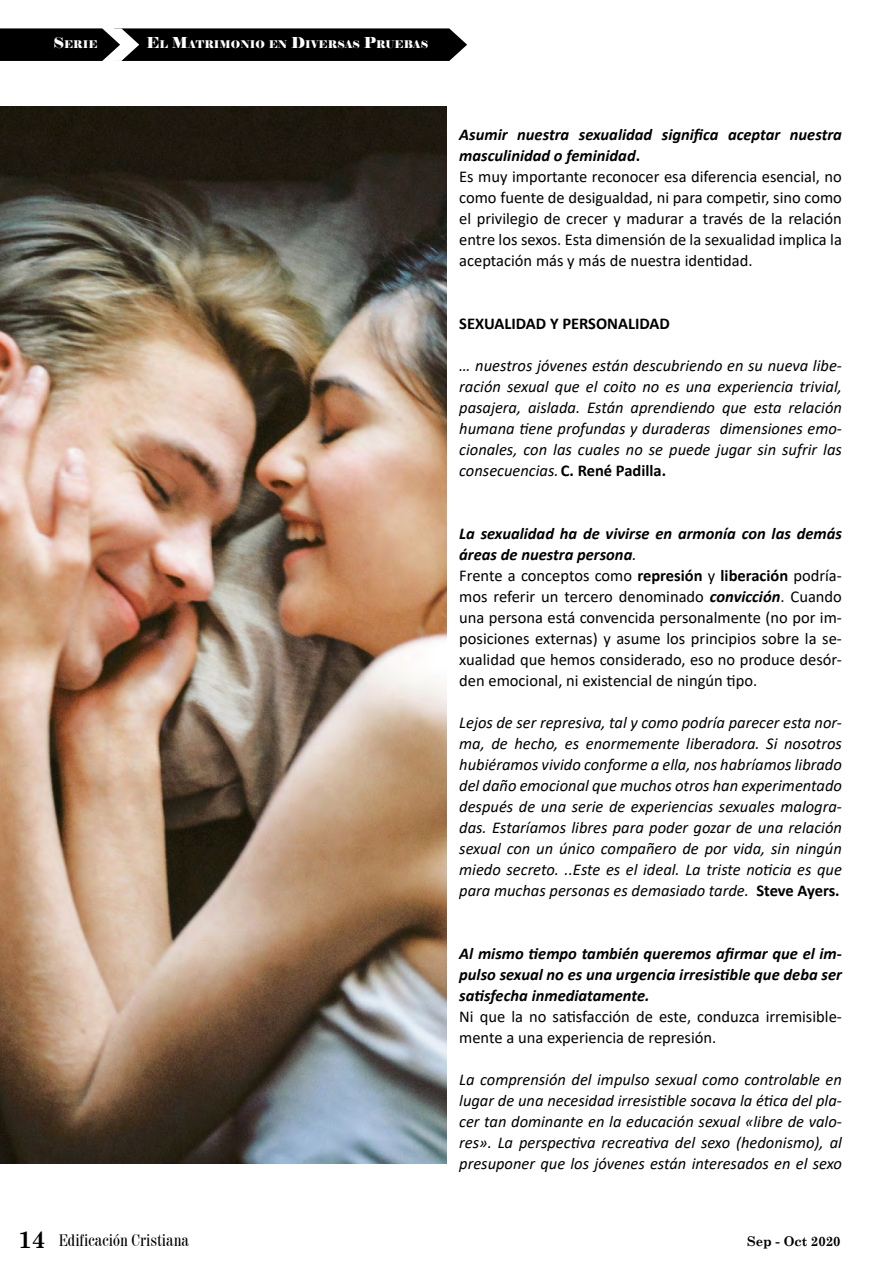
<style>
.page{position:relative;width:893px;height:1263px;background:#fff}
.page>*{position:absolute;margin:0;border:0;box-sizing:border-box;transform-origin:0 0}
.t1{font:italic 16.5px/21px "Calibri";color:#000;text-align:justify}
.t2{font:16.5px/21px "Calibri";color:#000}
.t3{font:italic 700 16.5px/21px "Calibri";color:#000;text-align:justify}
.t4{font:700 16.5px "Calibri";color:#000}
.t5{font:condensed 16.5px "Century 725 BT";color:#000}
.t6{font:700 13.5px "Century Schoolbook";color:#000;scale:.96 1}
.t7{font:10.5px "Elephant";color:#fff}
.s1{font-size:15px}
.s2{font-weight:700;font-style:italic}
.s3{font-weight:700}
.s4{font-weight:700;font-style:normal}
.s5{font-style:italic}
.s6{font-family:"Century Schoolbook";font-weight:700;font-stretch:normal;font-size:24px}
</style>
<div class="page">
<img style="left:0;top:106px;width:446px;height:1057px">
<svg style="left:0;top:28px;width:467px;height:33px;background:#121212"></svg>
<p class="t7" style="left:53px;top:38px;width:46px"><span class="s1">S</span>ERIE</p>
<p class="t7" style="left:146px;top:38px;width:282px"><span class="s1">E</span>L <span class="s1">M</span>ATRIMONIO EN <span class="s1">D</span>IVERSAS <span class="s1">P</span>RUEBAS</p>
<p class="t2" style="left:459px;top:123px;width:384px"><span class="s2">Asumir nuestra sexualidad significa aceptar nuestra masculinidad o feminidad</span><span class="s3">.<br></span>Es muy importante reconocer esa diferencia esencial, no como fuente de desigualdad, ni para competir, sino como el privilegio de crecer y madurar a través de la relación entre los sexos. Esta dimensión de la sexualidad implica la aceptación más y más de nuestra identidad.</p>
<p class="t4" style="left:459px;top:312px;width:212px">SEXUALIDAD Y PERSONALIDAD</p>
<p class="t1" style="left:459px;top:354px;width:384px">… nuestros jóvenes están descubriendo en su nueva libe&shy;ración sexual que el coito no es una experiencia trivial, pasajera, aislada. Están aprendiendo que esta relación humana tiene profundas y duraderas dimensiones emo&shy;cionales, con las cuales no se puede jugar sin sufrir las consecuencias. <span class="s4">C. René Padilla.</span></p>
<p class="t2" style="left:459px;top:522px;width:384px"><span class="s2">La sexualidad ha de vivirse en armonía con las demás áreas de nuestra persona</span><span class="s5">.<br></span>Frente a conceptos como <span class="s3">represión</span> y <span class="s3">liberación</span> podría&shy;mos referir un tercero denominado <span class="s2">convicción</span>. Cuando una persona está convencida personalmente (no por im&shy;posiciones externas) y asume los principios sobre la se&shy;xualidad que hemos considerado, eso no produce desór&shy;den emocional, ni existencial de ningún tipo.</p>
<p class="t1" style="left:459px;top:711px;width:384px">Lejos de ser represiva, tal y como podría parecer esta nor&shy;ma, de hecho, es enormemente liberadora. Si nosotros hubiéramos vivido conforme a ella, nos habríamos librado del daño emocional que muchos otros han experimentado después de una serie de experiencias sexuales malogra&shy;das. Estaríamos libres para poder gozar de una relación sexual con un único compañero de por vida, sin ningún miedo secreto. ..Este es el ideal. La triste noticia es que para muchas personas es demasiado tarde. <span class="s4">Steve Ayers.</span></p>
<p class="t3" style="left:459px;top:942px;width:384px">Al mismo tiempo también queremos afirmar que el im&shy;pulso sexual no es una urgencia irresistible que deba ser satisfecha inmediatamente.</p>
<p class="t2" style="left:459px;top:1005px;width:384px">Ni que la no satisfacción de este, conduzca irremisible&shy;mente a una experiencia de represión.</p>
<p class="t1" style="left:459px;top:1068px;width:384px">La comprensión del impulso sexual como controlable en lugar de una necesidad irresistible socava la ética del pla&shy;cer tan dominante en la educación sexual «libre de valo&shy;res». La perspectiva recreativa del sexo (hedonismo), al presuponer que los jóvenes están interesados en el sexo</p>
<p class="t5" style="left:18px;top:1230px;width:172px"><span class="s6">14</span> Edificación Cristiana</p>
<p class="t6" style="left:747px;top:1231px;width:99px">Sep - Oct 2020</p>
</div>
